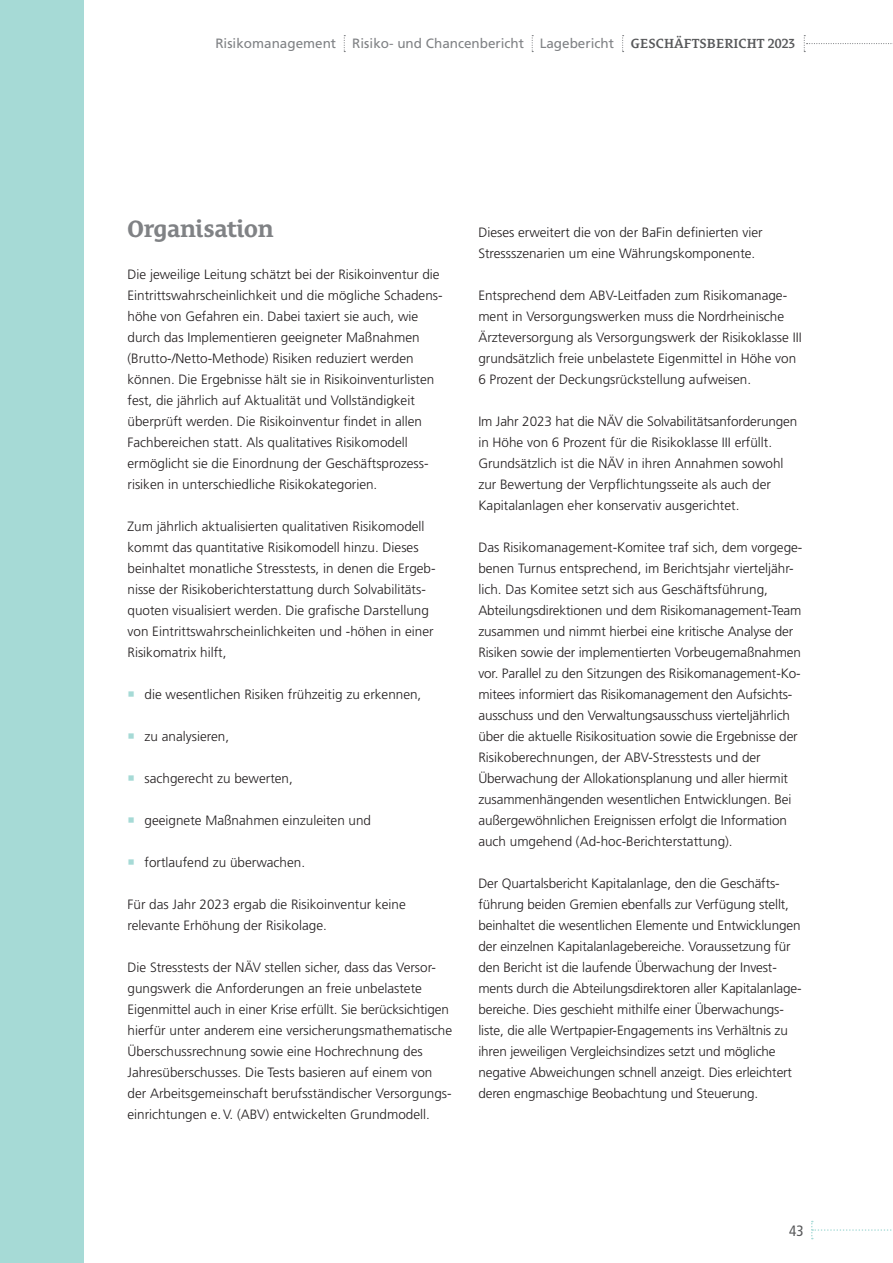
<style>
.page{position:relative;width:893px;height:1263px;background:#fff}
.page>*{position:absolute;margin:0;border:0;box-sizing:border-box;transform-origin:0 0}
.t1{font:700 24px "Le Monde Courrier Std";letter-spacing:-.01em;color:#808285}
.t2{font:condensed 15px "Frutiger LT Std";color:#57585a}
.t3{font:300 13.5px/21px "Frutiger LT Std";color:#231f20}
.t4{font:13.5px "Frutiger LT Std";color:#808285}
.t5{font:600 13.5px "Le Monde Courrier Std";color:#57585a}
.s1{color:#a6dad6}
</style>
<div class="page">
<svg style="left:811px;top:1221px;width:81px;height:18px"></svg>
<svg style="left:344px;top:35px;width:1px;height:17px"></svg>
<svg style="left:804px;top:35px;width:89px;height:17px"></svg>
<svg style="left:532px;top:35px;width:1px;height:17px"></svg>
<svg style="left:622px;top:35px;width:2px;height:17px"></svg>
<div style="left:0;top:0;width:84px;height:1263px;background:#a6dad6"></div>
<p class="t4" style="left:215px;top:35px;width:400px">Risikomanagement Risiko- und Chancenbericht Lagebericht</p>
<p class="t5" style="left:631px;top:35px;width:166px">GESCHÄFTSBERICHT 2023</p>
<h1 class="t1" style="left:128px;top:214px;width:148px">Organisation</h1>
<p class="t3" style="left:128px;top:264px;width:317px">Die jeweilige Leitung schätzt bei der Risikoinventur die Eintrittswahrscheinlichkeit und die mögliche Schadens&shy;höhe von Gefahren ein. Dabei taxiert sie auch, wie durch das Implementieren geeigneter Maßnahmen (Brutto-/Netto-Methode) Risiken reduziert werden können. Die Ergebnisse hält sie in Risikoinventurlisten fest, die jährlich auf Aktualität und Vollständigkeit überprüft werden. Die Risikoinventur findet in allen Fachbereichen statt. Als qualitatives Risikomodell ermöglicht sie die Einordnung der Geschäftsprozess&shy;risiken in unterschiedliche Risikokategorien.</p>
<p class="t3" style="left:128px;top:516px;width:310px">Zum jährlich aktualisierten qualitativen Risikomodell kommt das quantitative Risikomodell hinzu. Dieses beinhaltet monatliche Stresstests, in denen die Ergeb&shy;nisse der Risikoberichterstattung durch Solvabilitäts&shy;quoten visualisiert werden. Die grafische Darstellung von Eintrittswahrscheinlichkeiten und -höhen in einer Risikomatrix hilft,</p>
<p class="t3" style="left:128px;top:684px;width:295px"><span class="s1">○</span> die wesentlichen Risiken frühzeitig zu erkennen,</p>
<p class="t3" style="left:128px;top:726px;width:103px"><span class="s1">○</span> zu analysieren,</p>
<p class="t3" style="left:128px;top:768px;width:167px"><span class="s1">○</span> sachgerecht zu bewerten,</p>
<p class="t3" style="left:128px;top:810px;width:245px"><span class="s1">○</span> geeignete Maßnahmen einzuleiten und</p>
<p class="t3" style="left:128px;top:852px;width:179px"><span class="s1">○</span> fortlaufend zu überwachen.</p>
<p class="t3" style="left:128px;top:894px;width:280px">Für das Jahr 2023 ergab die Risikoinventur keine relevante Erhöhung der Risikolage.</p>
<p class="t3" style="left:128px;top:957px;width:326px">Die Stresstests der NÄV stellen sicher, dass das Versor&shy;gungswerk die Anforderungen an freie unbelastete Eigenmittel auch in einer Krise erfüllt. Sie berücksichtigen hierfür unter anderem eine versicherungsmathematische Überschussrechnung sowie eine Hochrechnung des Jahresüberschusses. Die Tests basieren auf einem von der Arbeitsgemeinschaft berufsständischer Versorgungs&shy;einrichtungen e.V. (ABV) entwickelten Grundmodell.</p>
<p class="t3" style="left:478px;top:222px;width:286px">Dieses erweitert die von der BaFin definierten vier<br>Stressszenarien um eine Währungskomponente.</p>
<p class="t3" style="left:478px;top:285px;width:325px">Entsprechend dem ABV-Leitfaden zum Risikomanage&shy;ment in Versorgungswerken muss die Nordrheinische Ärzteversorgung als Versorgungswerk der Risikoklasse III grundsätzlich freie unbelastete Eigenmittel in Höhe von 6 Prozent der Deckungsrückstellung aufweisen.</p>
<p class="t3" style="left:478px;top:411px;width:320px">Im Jahr 2023 hat die NÄV die Solvabilitätsanforderungen in Höhe von 6 Prozent für die Risikoklasse III erfüllt.<br>Grundsätzlich ist die NÄV in ihren Annahmen sowohl zur Bewertung der Verpflichtungsseite als auch der Kapitalanlagen eher konservativ ausgerichtet.</p>
<p class="t3" style="left:478px;top:537px;width:326px">Das Risikomanagement-Komitee traf sich, dem vorgege&shy;benen Turnus entsprechend, im Berichtsjahr vierteljähr&shy;lich. Das Komitee setzt sich aus Geschäftsführung, Abteilungsdirektionen und dem Risikomanagement-Team zusammen und nimmt hierbei eine kritische Analyse der Risiken sowie der implementierten Vorbeugemaßnahmen vor. Parallel zu den Sitzungen des Risikomanagement-Ko&shy;mitees informiert das Risikomanagement den Aufsichts&shy;ausschuss und den Verwaltungsausschuss vierteljährlich über die aktuelle Risikosituation sowie die Ergebnisse der Risikoberechnungen, der ABV-Stresstests und der Überwachung der Allokationsplanung und aller hiermit zusammenhängenden wesentlichen Entwicklungen. Bei außergewöhnlichen Ereignissen erfolgt die Information auch umgehend (Ad-hoc-Berichterstattung).</p>
<p class="t3" style="left:478px;top:873px;width:325px">Der Quartalsbericht Kapitalanlage, den die Geschäfts&shy;führung beiden Gremien ebenfalls zur Verfügung stellt, beinhaltet die wesentlichen Elemente und Entwicklungen der einzelnen Kapitalanlagebereiche. Voraussetzung für den Bericht ist die laufende Überwachung der Invest&shy;ments durch die Abteilungsdirektoren aller Kapitalanlage&shy;bereiche. Dies geschieht mithilfe einer Überwachungs&shy;liste, die alle Wertpapier-Engagements ins Verhältnis zu ihren jeweiligen Vergleichsindizes setzt und mögliche negative Abweichungen schnell anzeigt. Dies erleichtert deren engmaschige Beobachtung und Steuerung.</p>
<p class="t2" style="left:789px;top:1222px;width:16px">43</p>
</div>
